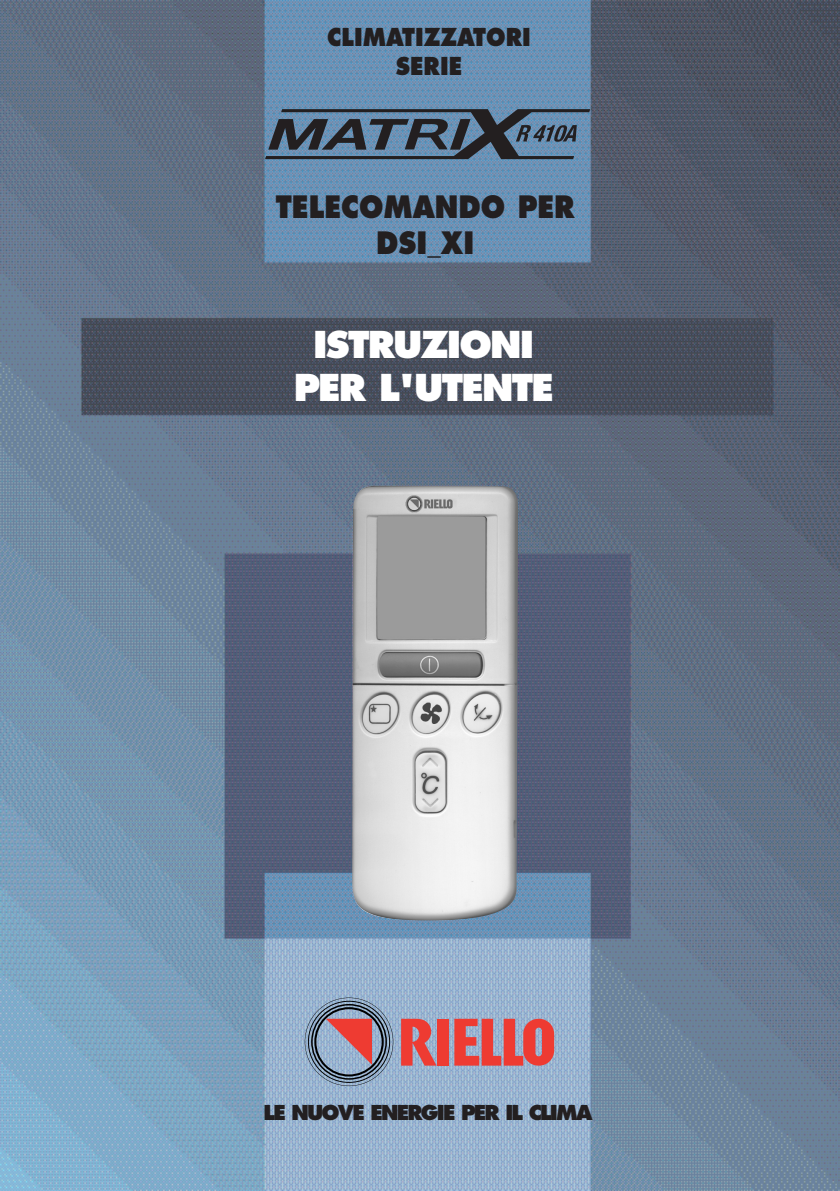
<style>
.page{position:relative;width:840px;height:1191px;background:#fff}
.page>*{position:absolute;margin:0;border:0;box-sizing:border-box;transform-origin:0 0}
.t1{font:800 36px/43.2px "Futura Std";letter-spacing:-.05em;color:#fff;text-align:center}
.t2{font:800 30px/36px "Futura Std";color:#231f20;text-align:center;scale:.9 1}
.t3{font:800 24px/28.8px "Futura Std";color:#231f20;text-align:center;scale:.9 1}
.t4{font:800 20px "Futura Std";letter-spacing:-.09em;color:#231f20}
</style>
<div class="page">
<img style="left:0;top:0;width:839px;height:1191px">
<svg style="left:304px;top:997px;width:89px;height:89px;background:#8e899c"></svg>
<div style="left:436px;top:1018px;width:12px;height:47px;background:#ee3b32"></div>
<svg style="left:401px;top:1018px;width:35px;height:47px;background:#d16266"></svg>
<svg style="left:454px;top:1018px;width:100px;height:47px;background:#d06367"></svg>
<svg style="left:265px;top:109px;width:325px;height:50px;background:#4c6176"></svg>
<img style="left:352px;top:486px;width:165px;height:434px">
<p class="t3" style="left:327px;top:23px;width:227px">CLIMATIZZATORI<br>SERIE</p>
<h2 class="t2" style="left:275px;top:189px;width:333px">TELECOMANDO PER<br>DSI_XI</h2>
<h1 class="t1" style="left:293px;top:322px;width:261px">ISTRUZIONI<br>PER L'UTENTE</h1>
<p class="t4" style="left:263px;top:1100px;width:330px">LE NUOVE ENERGIE PER IL CLIMA</p>
</div>
